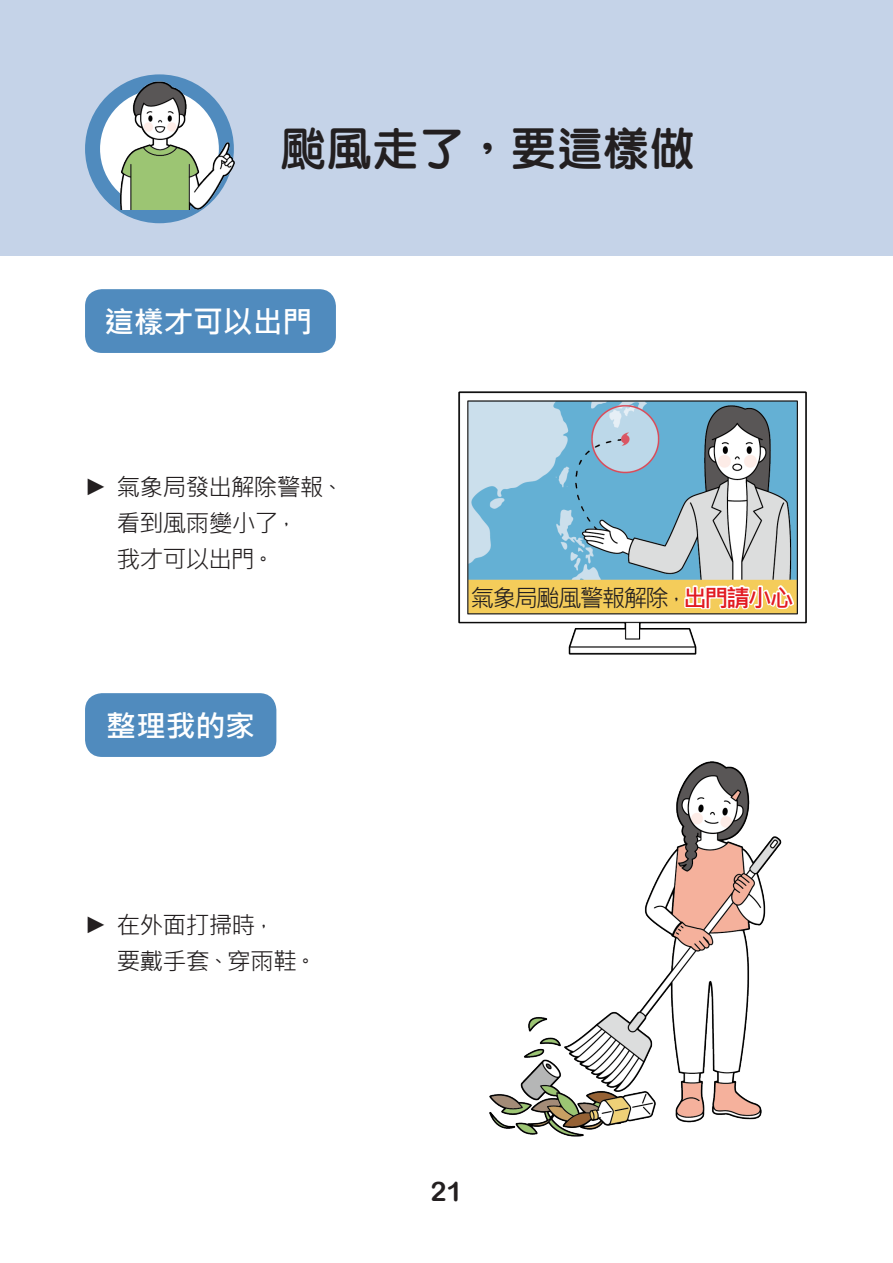
<style>
.page{position:relative;width:893px;height:1263px;background:#fff}
.page>*{position:absolute;margin:0;border:0;box-sizing:border-box;transform-origin:0 0}
.t1{font:45px "DF Li Yuan W7 WIN BF";letter-spacing:.025em;color:#231f20}
.t2{font:700 30px "Microsoft Jheng Hei";letter-spacing:-.01em;color:#fff}
.t3{font:27px "Arial Rounded MT Bold";color:#231f20}
.t4{font:24px/36px "Microsoft Jheng Hei";letter-spacing:-.04em;color:#231f20}
.t5{font:24px "Microsoft Jheng Hei";letter-spacing:-.09em;color:#231f20}
.s1{font-weight:700;color:#e21a21}
</style>
<div class="page">
<div style="left:0;top:0;width:893px;height:255px;background:#c5d3e8"></div>
<svg style="left:93px;top:82px;width:133px;height:134px"></svg>
<div style="left:85px;top:74px;width:149px;height:149px;border:15px solid #508bbe;border-radius:50%"></div>
<img style="left:458px;top:391px;width:349px;height:264px">
<img style="left:111px;top:82px;width:124px;height:127px">
<svg style="left:683px;top:582px;width:113px;height:30px"></svg>
<div style="left:85px;top:289px;width:251px;height:64px;background:#508bbe;border-radius:17px"></div>
<div style="left:85px;top:693px;width:191px;height:64px;background:#508bbe;border-radius:17px"></div>
<img style="left:489px;top:761px;width:293px;height:376px">
<h1 class="t1" style="left:281px;top:126px;width:416px">颱風走了，要這樣做</h1>
<p class="t2" style="left:104px;top:303px;width:210px">這樣才可以出門</p>
<p class="t4" style="left:114px;top:475px;width:25px;rotate:90deg">▲</p>
<p class="t4" style="left:116px;top:470px;width:230px">氣象局發出解除警報、看到風雨變小了，<br>我才可以出門。</p>
<p class="t2" style="left:106px;top:707px;width:150px">整理我的家</p>
<p class="t4" style="left:114px;top:913px;width:25px;rotate:90deg">▲</p>
<p class="t4" style="left:116px;top:907px;width:203px">在外面打掃時，<br>要戴手套、穿雨鞋。</p>
<p class="t5" style="left:470px;top:583px;width:325px">氣象局颱風警報解除，<span class="s1">出門請小心</span></p>
<p class="t3" style="left:430px;top:1175px;width:34px">21</p>
</div>
